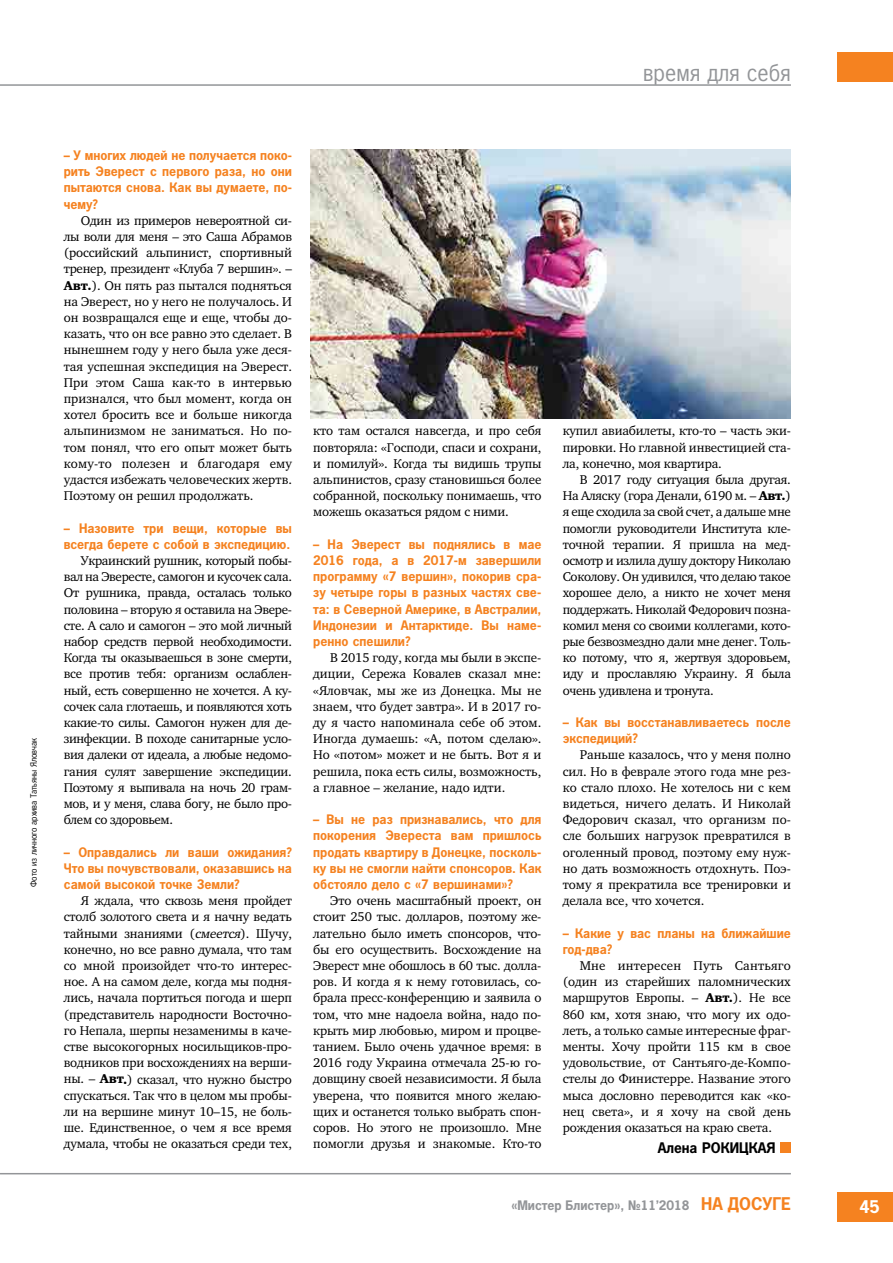
<style>
.page{position:relative;width:893px;height:1263px;background:#fff}
.page>*{position:absolute;margin:0;border:0;box-sizing:border-box;transform-origin:0 0}
.t1{font:24px "Paper Gothic";color:#939598}
.t2{font:700 18px "Paper Gothic";color:#fff}
.t3{font:700 15px "Paper Gothic";color:#000}
.t4{font:700 13.5px/16.2px "Paper Gothic";color:#f58220;text-align:justify}
.t5{font:700 13.5px "Paper Gothic";color:#939598}
.t6{font:13.05px/16.2px "Charter C";letter-spacing:-.01em;color:#000;text-align:justify}
.t7{font:9px "Paper Gothic";color:#000}
.s1{font-family:"Charter Black C"}
.s2{font-style:italic}
.s3{font-size:18px;color:#f58220}
</style>
<div class="page">
<div style="left:780px;top:1142px;width:11px;height:11px;background:#f58220"></div>
<hr style="left:0;top:84px;width:791px;height:2px;background:#939598">
<hr style="left:0;top:1173px;width:791px;height:1px;background:#939598">
<div style="left:838px;top:52px;width:55px;height:30px;background:#f58220"></div>
<div style="left:838px;top:1192px;width:55px;height:30px;background:#f58220"></div>
<img style="left:310px;top:149px;width:481px;height:270px">
<h1 class="t1" style="left:643px;top:58px;width:149px">время для себя</h1>
<p class="t7" style="left:28px;top:887px;width:150px;rotate:-90deg">Фото из личного архива Татьяны Яловчак</p>
<p class="t4" style="left:64px;top:147px;width:230px">– У многих людей не получается поко&shy;рить Эверест с первого раза, но они пытаются снова. Как вы думаете, по&shy;чему?</p>
<p class="t6" style="left:64px;top:212px;width:230px;text-indent:17px">Один из примеров невероятной си&shy;лы воли для меня – это Саша Абрамов (российский альпинист, спортивный тренер, президент «Клуба 7 вершин». – <span class="s1">Авт.</span>). Он пять раз пытался подняться на Эверест, но у него не получалось. И он возвращался еще и еще, чтобы до&shy;казать, что он все равно это сделает. В нынешнем году у него была уже деся&shy;тая успешная экспедиция на Эверест.<br>При этом Саша как-то в интервью признался, что был момент, когда он хотел бросить все и больше никогда альпинизмом не заниматься. Но по&shy;том понял, что его опыт может быть кому-то полезен и благодаря ему удастся избежать человеческих жертв.<br>Поэтому он решил продолжать.</p>
<p class="t4" style="left:64px;top:520px;width:230px">– Назовите три вещи, которые вы всегда берете с собой в экспедицию.</p>
<p class="t6" style="left:64px;top:553px;width:230px;text-indent:17px">Украинский рушник, который побы&shy;вал на Эвересте, самогон и кусочек сала.<br>От рушника, правда, осталась только половина – вторую я оставила на Эвере&shy;сте. А сало и самогон – это мой личный набор средств первой необходимости.<br>Когда ты оказываешься в зоне смерти, все против тебя: организм ослаблен&shy;ный, есть совершенно не хочется. А ку&shy;сочек сала глотаешь, и появляются хоть какие-то силы. Самогон нужен для де&shy;зинфекции. В походе санитарные усло&shy;вия далеки от идеала, а любые недомо&shy;гания сулят завершение экспедиции.<br>Поэтому я выпивала на ночь 20 грам&shy;мов, и у меня, слава богу, не было про&shy;блем со здоровьем.</p>
<p class="t4" style="left:64px;top:844px;width:230px">– Оправдались ли ваши ожидания?<br>Что вы почувствовали, оказавшись на самой высокой точке Земли?</p>
<p class="t6" style="left:64px;top:893px;width:230px;text-indent:17px">Я ждала, что сквозь меня пройдет столб золотого света и я начну ведать тайными знаниями (<span class="s2">смеется</span>). Шучу, конечно, но все равно думала, что там со мной произойдет что-то интерес&shy;ное. А на самом деле, когда мы подня&shy;лись, начала портиться погода и шерп (представитель народности Восточно&shy;го Непала, шерпы незаменимы в каче&shy;стве высокогорных носильщиков-про&shy;водников при восхождениях на верши&shy;ны. – <span class="s1">Авт.</span>) сказал, что нужно быстро спускаться. Так что в целом мы пробы&shy;ли на вершине минут 10–15, не боль&shy;ше. Единственное, о чем я все время думала, чтобы не оказаться среди тех,</p>
<p class="t6" style="left:313px;top:423px;width:230px">кто там остался навсегда, и про себя повторяла: «Господи, спаси и сохрани, и помилуй». Когда ты видишь трупы альпинистов, сразу становишься более собранной, поскольку понимаешь, что можешь оказаться рядом с ними.</p>
<p class="t4" style="left:313px;top:536px;width:230px">– На Эверест вы поднялись в мае 2016 года, а в 2017-м завершили программу «7 вершин», покорив сра&shy;зу четыре горы в разных частях све&shy;та: в Северной Америке, в Австралии, Индонезии и Антарктиде. Вы наме&shy;ренно спешили?</p>
<p class="t6" style="left:313px;top:650px;width:230px;text-indent:17px">В 2015 году, когда мы были в экспе&shy;диции, Сережа Ковалев сказал мне: «Яловчак, мы же из Донецка. Мы не знаем, что будет завтра». И в 2017 го&shy;ду я часто напоминала себе об этом.<br>Иногда думаешь: «А, потом сделаю».<br>Но «потом» может и не быть. Вот я и решила, пока есть силы, возможность, а главное – желание, надо идти.</p>
<p class="t4" style="left:313px;top:811px;width:230px">– Вы не раз признавались, что для покорения Эвереста вам пришлось продать квартиру в Донецке, посколь&shy;ку вы не смогли найти спонсоров. Как обстояло дело с «7 вершинами»?</p>
<p class="t6" style="left:313px;top:893px;width:230px;text-indent:17px">Это очень масштабный проект, он стоит 250 тыс. долларов, поэтому же&shy;лательно было иметь спонсоров, что&shy;бы его осуществить. Восхождение на Эверест мне обошлось в 60 тыс. долла&shy;ров. И когда я к нему готовилась, со&shy;брала пресс-конференцию и заявила о том, что мне надоела война, надо по&shy;крыть мир любовью, миром и процве&shy;танием. Было очень удачное время: в 2016 году Украина отмечала 25-ю го&shy;довщину своей независимости. Я была уверена, что появится много желаю&shy;щих и останется только выбрать спон&shy;соров. Но этого не произошло. Мне помогли друзья и знакомые. Кто-то</p>
<p class="t6" style="left:563px;top:423px;width:230px">купил авиабилеты, кто-то – часть эки&shy;пировки. Но главной инвестицией ста&shy;ла, конечно, моя квартира.</p>
<p class="t6" style="left:563px;top:472px;width:230px;text-indent:17px">В 2017 году ситуация была другая.<br>На Аляску (гора Денали, 6190 м. – <span class="s1">Авт.</span>) я еще сходила за свой счет, а дальше мне помогли руководители Института кле&shy;точной терапии. Я пришла на мед&shy;осмотр и излила душу доктору Николаю Соколову. Он удивился, что делаю такое хорошее дело, а никто не хочет меня поддержать. Николай Федорович позна&shy;комил меня со своими коллегами, кото&shy;рые безвозмездно дали мне денег. Толь&shy;ко потому, что я, жертвуя здоровьем, иду и прославляю Украину. Я была очень удивлена и тронута.</p>
<p class="t4" style="left:563px;top:714px;width:230px">– Как вы восстанавливаетесь после экспедиций?</p>
<p class="t6" style="left:563px;top:747px;width:230px;text-indent:17px">Раньше казалось, что у меня полно сил. Но в феврале этого года мне рез&shy;ко стало плохо. Не хотелось ни с кем видеться, ничего делать. И Николай Федорович сказал, что организм по&shy;сле больших нагрузок превратился в оголенный провод, поэтому ему нуж&shy;но дать возможность отдохнуть. Поэ&shy;тому я прекратила все тренировки и делала все, что хочется.</p>
<p class="t4" style="left:563px;top:925px;width:230px">– Какие у вас планы на ближайшие год-два?</p>
<p class="t6" style="left:563px;top:958px;width:230px;text-indent:17px">Мне интересен Путь Сантьяго (один из старейших паломнических маршрутов Европы. – <span class="s1">Авт.</span>). Не все 860 км, хотя знаю, что могу их одо&shy;леть, а только самые интересные фраг&shy;менты. Хочу пройти 115 км в свое удовольствие, от Сантьяго-де-Компо&shy;стелы до Финистерре. Название этого мыса дословно переводится как «ко&shy;нец света», и я хочу на свой день рождения оказаться на краю света.</p>
<p class="t3" style="left:658px;top:1139px;width:119px">Алена РОКИЦКАЯ</p>
<p class="t5" style="left:511px;top:1198px;width:281px">«Мистер Блистер», №11’2018 <span class="s3">НА ДОСУГЕ</span></p>
<h2 class="t2" style="left:859px;top:1197px;width:22px">45</h2>
</div>
